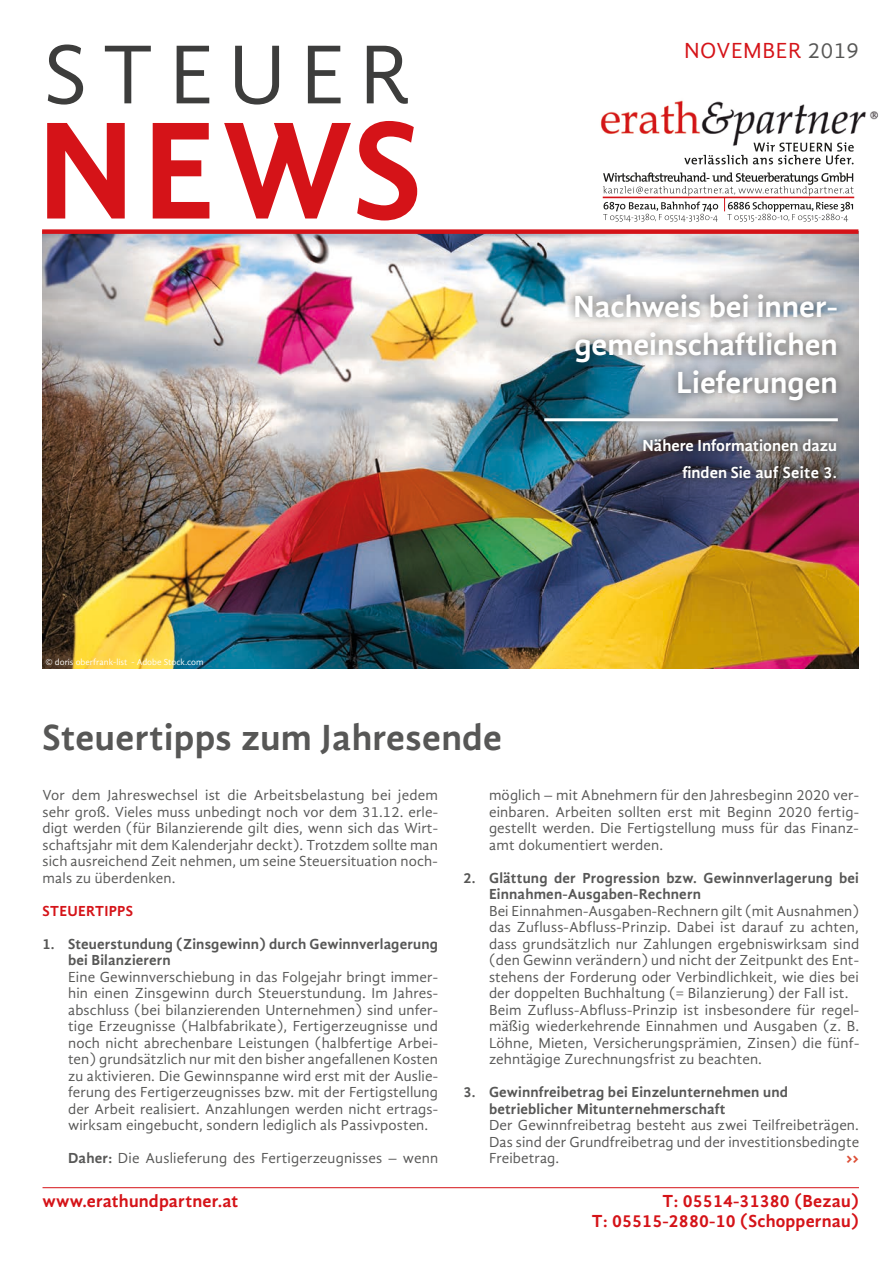
<style>
.page{position:relative;width:893px;height:1263px;background:#fff}
.page>*{position:absolute;margin:0;border:0;box-sizing:border-box;transform-origin:0 0}
.t1{font:700 142.65px "Gandhi Sans";color:#d51318}
.t2{font:85.95px "Gandhi Sans";letter-spacing:.17em;color:#3d3d3c}
.t3{font:700 37.5px "Gandhi Sans";letter-spacing:.01em;color:#575756}
.t4{font:700 31.5px/37.8px "Gandhi Sans";color:#fff;text-align:right}
.t5{font:22.5px "Gandhi Sans";letter-spacing:.025em;color:#d51318}
.t6{font:700 18px/20.1px "Gandhi Sans";letter-spacing:.01em;color:#d51318;text-align:right}
.t7{font:700 16.5px/27px "Gandhi Sans";color:#fff;text-align:right}
.t8{font:15px/16.5px "Gandhi Sans";letter-spacing:.01em;color:#575756;text-align:justify}
.t9{font:700 15px/16.5px "Gandhi Sans";letter-spacing:.01em;color:#575756}
.t10{font:700 15px "Gandhi Sans";letter-spacing:.01em;color:#d51318}
.t11{font:15px "Zeroes";color:#dd4f37}
.t12{font:9px "Gandhi Sans";color:#fff}
.s1{color:#575756}
.s2{font-weight:700}
</style>
<div class="page">
<img style="left:43px;top:234px;width:815px;height:434px">
<div style="left:535px;top:285px;width:312px;height:145px;background:#1d1d1b;opacity:.75"></div>
<hr style="left:544px;top:418px;width:294px;height:3px;background:#fff">
<svg style="left:634px;top:430px;width:211px;height:57px;background:#585461"></svg>
<div style="left:42px;top:229px;width:816px;height:5px;background:#d51318"></div>
<img style="left:600px;top:100px;width:279px;height:42px">
<hr style="left:603px;top:197px;width:251px;height:1px;background:#d51318">
<svg style="left:603px;top:172px;width:250px;height:50px"></svg>
<svg style="left:684px;top:142px;width:170px;height:22px"></svg>
<hr style="left:43px;top:1187px;width:816px;height:1px;background:#d51318">
<h2 class="t2" style="left:44px;top:26px;width:368px">STEUER</h2>
<h1 class="t1" style="left:37px;top:88px;width:387px">NEWS</h1>
<p class="t12" style="left:46px;top:657px;width:160px">© doris oberfrank-list - Adobe Stock.com</p>
<h3 class="t3" style="left:43px;top:716px;width:461px">Steuertipps zum Jahresende</h3>
<h3 class="t5" style="left:684px;top:38px;width:176px">NOVEMBER <span class="s1">2019</span></h3>
<h3 class="t4" style="left:573px;top:288px;width:266px">Nachweis bei inner&shy;gemeinschaftlichen<br>Lieferungen</h3>
<p class="t7" style="left:643px;top:432px;width:196px">Nähere Informationen dazu finden Sie auf Seite 3.</p>
<p class="t8" style="left:43px;top:787px;width:397px">Vor dem Jahreswechsel ist die Arbeitsbelastung bei jedem sehr groß. Vieles muss unbedingt noch vor dem 31.12. erle&shy;digt werden (für Bilanzierende gilt dies, wenn sich das Wirt&shy;schaftsjahr mit dem Kalenderjahr deckt). Trotzdem sollte man sich ausreichend Zeit nehmen, um seine Steuersituation noch&shy;mals zu überdenken.</p>
<p class="t10" style="left:43px;top:902px;width:92px">STEUERTIPPS</p>
<p class="t9" style="left:68px;top:935px;width:371px;text-indent:-26px">1. Steuerstundung (Zinsgewinn) durch Gewinnverlagerung bei Bilanzierern</p>
<p class="t8" style="left:68px;top:968px;width:371px">Eine Gewinnverschiebung in das Folgejahr bringt immer&shy;hin einen Zinsgewinn durch Steuerstundung. Im Jahres&shy;abschluss (bei bilanzierenden Unternehmen) sind unfer&shy;tige Erzeugnisse (Halbfabrikate), Fertigerzeugnisse und noch nicht abrechenbare Leistungen (halbfertige Arbei&shy;ten) grundsätzlich nur mit den bisher angefallenen Kosten zu aktivieren. Die Gewinnspanne wird erst mit der Auslie&shy;ferung des Fertigerzeugnisses bzw. mit der Fertigstellung der Arbeit realisiert. Anzahlungen werden nicht ertrags&shy;wirksam eingebucht, sondern lediglich als Passivposten.</p>
<p class="t8" style="left:68px;top:1150px;width:372px"><span class="s2">Daher:</span> Die Auslieferung des Fertigerzeugnisses – wenn</p>
<p class="t8" style="left:489px;top:787px;width:371px">möglich – mit Abnehmern für den Jahresbeginn 2020 ver&shy;einbaren. Arbeiten sollten erst mit Beginn 2020 fertig&shy;gestellt werden. Die Fertigstellung muss für das Finanz&shy;amt dokumentiert werden.</p>
<p class="t9" style="left:489px;top:869px;width:371px;text-indent:-26px">2. Glättung der Progression bzw. Gewinnverlagerung bei<br>Einnahmen-Ausgaben-Rechnern</p>
<p class="t8" style="left:489px;top:902px;width:372px;text-align:left">Bei Einnahmen-Ausgaben-Rechnern gilt (mit Ausnahmen) das Zufluss-Abfluss-Prinzip. Dabei ist darauf zu achten, dass grundsätzlich nur Zahlungen ergebniswirksam sind (den Gewinn verändern) und nicht der Zeitpunkt des Ent&shy;stehens der Forderung oder Verbindlichkeit, wie dies bei der doppelten Buchhaltung (= Bilanzierung) der Fall ist.<br>Beim Zufluss-Abfluss-Prinzip ist insbesondere für regel&shy;mäßig wiederkehrende Einnahmen und Ausgaben (z. B.<br>Löhne, Mieten, Versicherungsprämien, Zinsen) die fünf&shy;zehntägige Zurechnungsfrist zu beachten.</p>
<p class="t9" style="left:489px;top:1084px;width:301px;text-indent:-26px">3. Gewinnfreibetrag bei Einzelunternehmen und betrieblicher Mitunternehmerschaft</p>
<p class="t8" style="left:489px;top:1117px;width:372px">Der Gewinnfreibetrag besteht aus zwei Teilfreibeträgen.<br>Das sind der Grundfreibetrag und der investitionsbedingte Freibetrag.</p>
<p class="t11" style="left:847px;top:1151px;width:14px">&gt;&gt;</p>
<p class="t6" style="left:43px;top:1191px;width:197px">www.erathundpartner.at</p>
<p class="t6" style="left:591px;top:1191px;width:269px">T: 05514-31380 (Bezau)<br>T: 05515-2880-10 (Schoppernau)</p>
</div>
